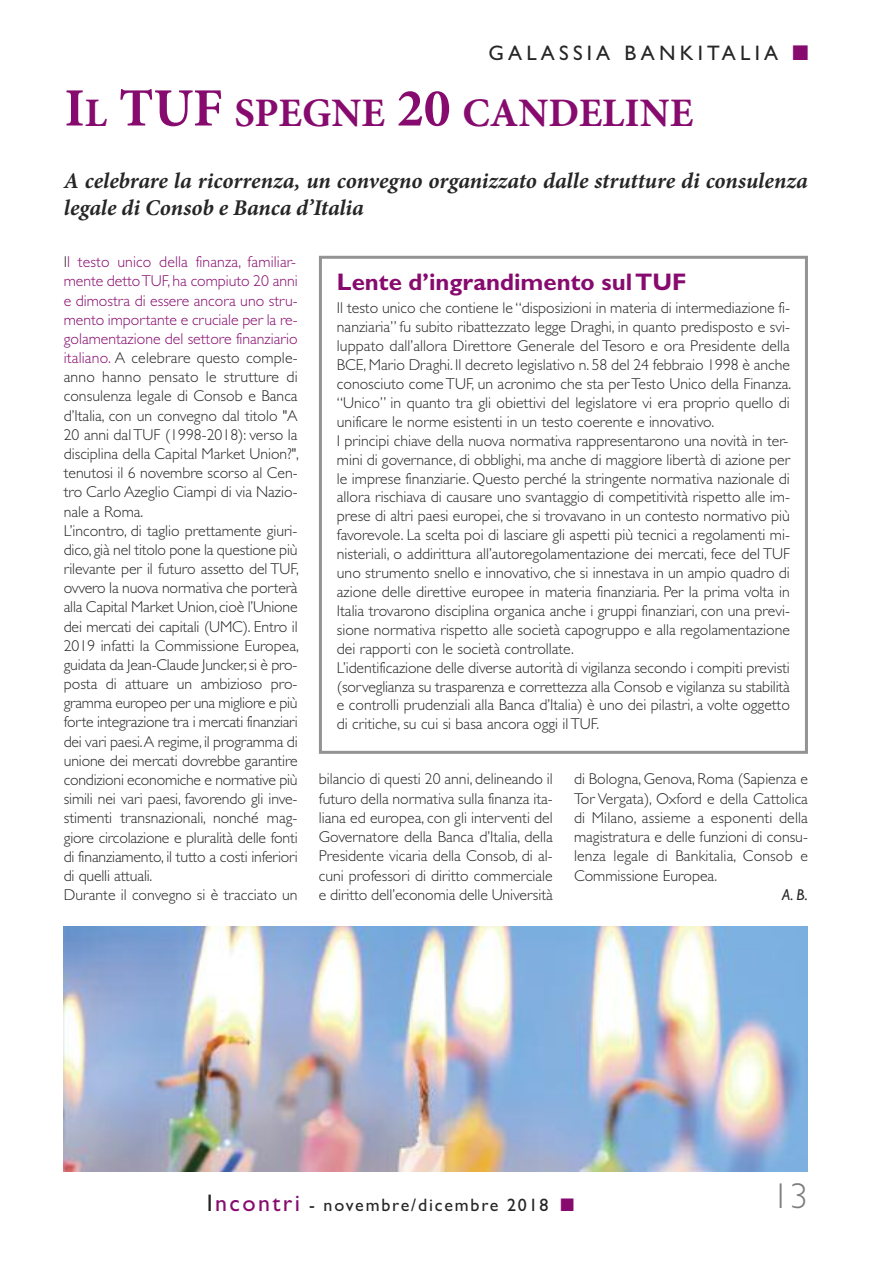
<style>
.page{position:relative;width:893px;height:1263px;background:#fff}
.page>*{position:absolute;margin:0;border:0;box-sizing:border-box;transform-origin:0 0}
.t1{font:700 40.5px "Minion Pro";color:#870b6e}
.t2{font:300 36px "Gill Sans";color:#7d7d7d}
.t3{font:700 24px "Gill Sans";color:#870b6e}
.t4{font:italic 700 22.5px/27px "Minion Pro";letter-spacing:-.005em;color:#272627}
.t5{font:21px "Gill Sans";letter-spacing:.2em;color:#272627}
.t6{font:18px "Gill Sans";letter-spacing:.1em;color:#272627}
.t7{font:300 15.75px/19.2px "Gill Sans";color:#272627}
.t8{font:italic 15.75px "Gill Sans";color:#272627}
.s1{color:#870b6e}
.s2{font-size:54px}
.s3{font-size:24px}
.s4{font-size:24px;color:#870b6e}
</style>
<div class="page">
<img style="left:64px;top:926px;width:744px;height:245px">
<div style="left:319px;top:256px;width:489px;height:498px;border:3px solid #939393"></div>
<h3 class="t5" style="left:488px;top:40px;width:321px">GALASSIA BANKITALIA <span class="s1">■</span></h3>
<h1 class="t1" style="left:64px;top:84px;width:630px"><span class="s2">I</span>L <span class="s2">TUF</span> SPEGNE <span class="s2">20</span> CANDELINE</h1>
<h3 class="t4" style="left:64px;top:167px;width:746px">A celebrare la ricorrenza, un convegno organizzato dalle strutture di consulenza legale di Consob e Banca d’Italia</h3>
<p class="t7" style="left:64px;top:252px;width:237px">I<span class="s1">l testo unico della finanza, familiar&shy;mente dettoTUF, ha compiuto 20 anni e dimostra di essere ancora uno stru&shy;mento importante e cruciale per la re&shy;golamentazione del settore finanziario italiano.</span> A celebrare questo comple&shy;anno hanno pensato le strutture di consulenza legale di Consob e Banca d’Italia, con un convegno dal titolo "A 20 anni dal TUF (1998-2018): verso la disciplina della Capital Market Union?", tenutosi il 6 novembre scorso al Cen&shy;tro Carlo Azeglio Ciampi di via Nazio&shy;nale a Roma.<br>L’incontro, di taglio prettamente giuri&shy;dico, già nel titolo pone la questione più rilevante per il futuro assetto del TUF, ovvero la nuova normativa che porterà alla Capital Market Union, cioè l’Unione dei mercati dei capitali (UMC). Entro il 2019 infatti la Commissione Europea, guidata da Jean-Claude Juncker,si è pro&shy;posta di attuare un ambizioso pro&shy;gramma europeo per una migliore e più forte integrazione tra i mercati finanziari dei vari paesi.A regime, il programma di unione dei mercati dovrebbe garantire condizioni economiche e normative più simili nei vari paesi, favorendo gli inve&shy;stimenti transnazionali, nonché mag&shy;giore circolazione e pluralità delle fonti di finanziamento, il tutto a costi inferiori di quelli attuali.<br>Durante il convegno si è tracciato un</p>
<h3 class="t3" style="left:337px;top:268px;width:351px">Lente d’ingrandimento sulTUF</h3>
<p class="t7" style="left:337px;top:298px;width:456px">Il testo unico che contiene le “disposizioni in materia di intermediazione fi&shy;nanziaria” fu subito ribattezzato legge Draghi, in quanto predisposto e svi&shy;luppato dall’allora Direttore Generale del Tesoro e ora Presidente della BCE, Mario Draghi. Il decreto legislativo n. 58 del 24 febbraio 1998 è anche conosciuto come TUF, un acronimo che sta per Testo Unico della Finanza. “Unico” in quanto tra gli obiettivi del legislatore vi era proprio quello di unificare le norme esistenti in un testo coerente e innovativo.<br>I principi chiave della nuova normativa rappresentarono una novità in ter&shy;mini di governance, di obblighi, ma anche di maggiore libertà di azione per le imprese finanziarie. Questo perché la stringente normativa nazionale di allora rischiava di causare uno svantaggio di competitività rispetto alle im&shy;prese di altri paesi europei, che si trovavano in un contesto normativo più favorevole. La scelta poi di lasciare gli aspetti più tecnici a regolamenti mi&shy;nisteriali, o addirittura all’autoregolamentazione dei mercati, fece del TUF uno strumento snello e innovativo, che si innestava in un ampio quadro di azione delle direttive europee in materia finanziaria. Per la prima volta in Italia trovarono disciplina organica anche i gruppi finanziari, con una previ&shy;sione normativa rispetto alle società capogruppo e alla regolamentazione dei rapporti con le società controllate.<br>L’identificazione delle diverse autorità di vigilanza secondo i compiti previsti (sorveglianza su trasparenza e correttezza alla Consob e vigilanza su stabilità e controlli prudenziali alla Banca d’Italia) è uno dei pilastri, a volte oggetto di critiche, su cui si basa ancora oggi ilTUF.</p>
<p class="t7" style="left:319px;top:769px;width:235px;text-align:justify">bilancio di questi 20 anni, delineando il futuro della normativa sulla finanza ita&shy;liana ed europea, con gli interventi del Governatore della Banca d’Italia, della Presidente vicaria della Consob, di al&shy;cuni professori di diritto commerciale e diritto dell’economia delle Università</p>
<p class="t7" style="left:574px;top:769px;width:235px;text-align:justify">di Bologna, Genova, Roma (Sapienza e Tor Vergata), Oxford e della Cattolica di Milano, assieme a esponenti della magistratura e delle funzioni di consu&shy;lenza legale di Bankitalia, Consob e Commissione Europea.</p>
<p class="t8" style="left:782px;top:885px;width:27px">A. B.</p>
<p class="t6" style="left:207px;top:1194px;width:369px"><span class="s3">I</span><span class="s4">ncontri</span> - novembre/dicembre 2018 <span class="s1">■</span></p>
<h2 class="t2" style="left:772px;top:1168px;width:37px">13</h2>
</div>
